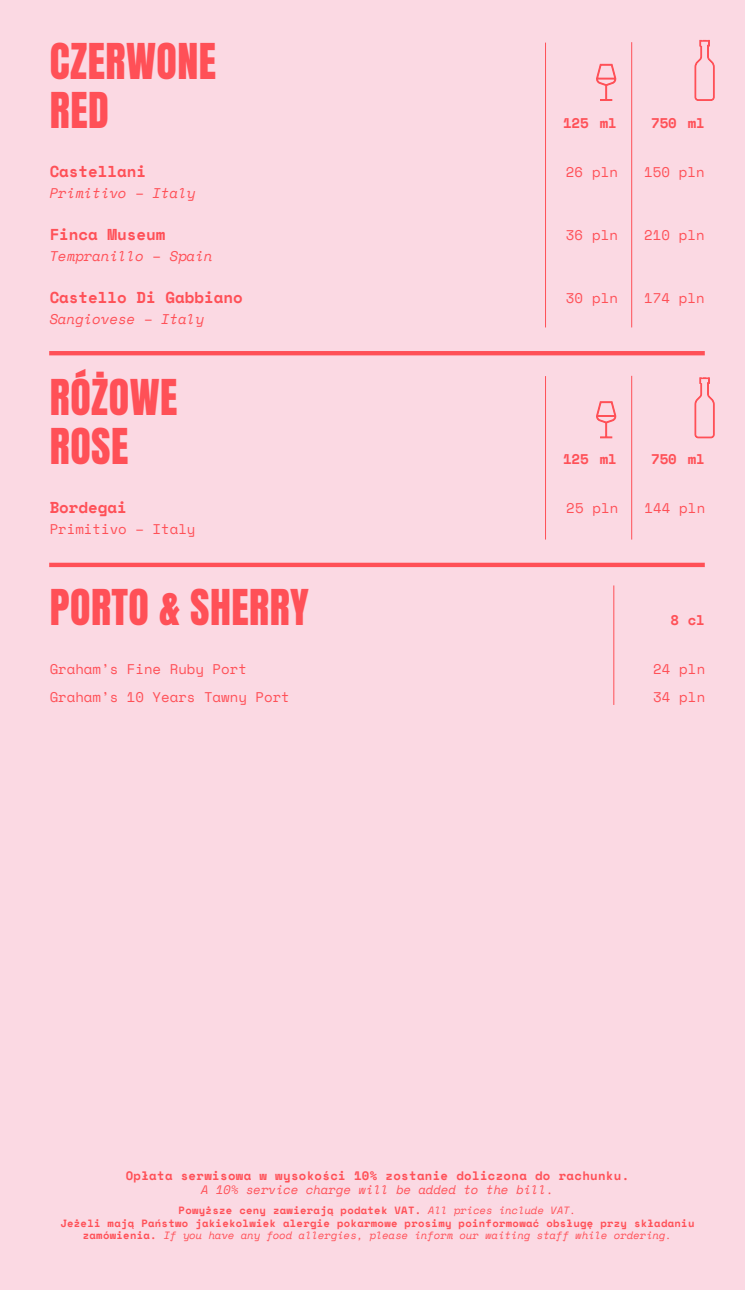
<style>
.page{position:relative;width:745px;height:1290px;background:#fff}
.page>*{position:absolute;margin:0;border:0;box-sizing:border-box;transform-origin:0 0}
.t1{font:42px/49px "Anton";letter-spacing:.01em;color:#ff5057}
.t2{font:700 15.75px "Space Mono";color:#ff5057}
.t3{font:14px/28px "Space Mono";color:#ff5057}
.t4{font:italic 14px "Space Mono";color:#ff5057}
.t5{font:700 14px "Space Mono";color:#ff5057}
.t6{font:700 12.25px "Space Mono";letter-spacing:.03em;color:#ff5057}
.t7{font:italic 12.25px "Space Mono";color:#ff5057}
.t8{font:700 10.5px/12.6px "Space Mono";letter-spacing:.03em;color:#ff5057;text-align:center}
.s1{font-weight:400;font-style:italic}
</style>
<div class="page">
<div style="left:0;top:0;width:744px;height:1290px;background:#fbd9e3"></div>
<hr style="left:49px;top:351px;width:655px;height:4px;background:#ff5057">
<hr style="left:49px;top:563px;width:655px;height:4px;background:#ff5057">
<hr style="left:630px;top:42px;width:1px;height:285px;background:#ff5057">
<hr style="left:630px;top:376px;width:1px;height:163px;background:#ff5057">
<hr style="left:613px;top:585px;width:1px;height:120px;background:#ff5057">
<svg style="left:596px;top:63px;width:20px;height:38px"></svg>
<svg style="left:596px;top:401px;width:20px;height:38px"></svg>
<svg style="left:694px;top:40px;width:20px;height:61px"></svg>
<svg style="left:694px;top:377px;width:20px;height:62px"></svg>
<hr style="left:544px;top:43px;width:1px;height:284px;background:#ff5057">
<hr style="left:544px;top:376px;width:1px;height:163px;background:#ff5057">
<h1 class="t1" style="left:50px;top:40px;width:167px">CZERWONE<br>RED</h1>
<h2 class="t2" style="left:50px;top:159px;width:98px">Castellani</h2>
<h3 class="t4" style="left:50px;top:183px;width:147px">Primitivo – Italy</h3>
<h2 class="t2" style="left:50px;top:222px;width:117px">Finca Museum</h2>
<h3 class="t4" style="left:50px;top:246px;width:164px">Tempranillo – Spain</h3>
<h2 class="t2" style="left:50px;top:285px;width:194px">Castello Di Gabbiano</h2>
<h3 class="t4" style="left:50px;top:309px;width:156px">Sangiovese – Italy</h3>
<h1 class="t1" style="left:50px;top:376px;width:129px">RÓŻOWE<br>ROSE</h1>
<h2 class="t2" style="left:50px;top:495px;width:79px">Bordegai</h2>
<h3 class="t3" style="left:50px;top:514px;width:147px">Primitivo – Italy</h3>
<h1 class="t1" style="left:50px;top:586px;width:260px">PORTO &amp; SHERRY</h1>
<h3 class="t3" style="left:50px;top:654px;width:241px">Graham’s Fine Ruby Port<br>Graham’s 10 Years Tawny Port</h3>
<h3 class="t5" style="left:562px;top:112px;width:55px">125 ml</h3>
<h3 class="t5" style="left:650px;top:112px;width:55px">750 ml</h3>
<h3 class="t3" style="left:565px;top:157px;width:54px">26 pln</h3>
<h3 class="t3" style="left:643px;top:157px;width:62px">150 pln</h3>
<h3 class="t3" style="left:565px;top:220px;width:54px">36 pln</h3>
<h3 class="t3" style="left:643px;top:220px;width:62px">210 pln</h3>
<h3 class="t3" style="left:565px;top:283px;width:54px">30 pln</h3>
<h3 class="t3" style="left:643px;top:283px;width:62px">174 pln</h3>
<h3 class="t5" style="left:562px;top:448px;width:55px">125 ml</h3>
<h3 class="t3" style="left:566px;top:493px;width:54px">25 pln</h3>
<h3 class="t5" style="left:650px;top:448px;width:55px">750 ml</h3>
<h3 class="t3" style="left:644px;top:493px;width:62px">144 pln</h3>
<h3 class="t5" style="left:670px;top:609px;width:36px">8 cl</h3>
<h3 class="t3" style="left:652px;top:654px;width:54px">24 pln<br>34 pln</h3>
<p class="t6" style="left:126px;top:1166px;width:504px">Opłata serwisowa w wysokości 10% zostanie doliczona do rachunku.</p>
<p class="t7" style="left:201px;top:1181px;width:354px">A 10% service charge will be added to the bill.</p>
<p class="t8" style="left:60px;top:1203px;width:635px">Powyższe ceny zawierają podatek VAT. <span class="s1">All prices include VAT.<br></span>Jeżeli mają Państwo jakiekolwiek alergie pokarmowe prosimy poinformować obsługę przy składaniu zamówienia. <span class="s1">If you have any food allergies, please inform our waiting staff while ordering.</span></p>
</div>
